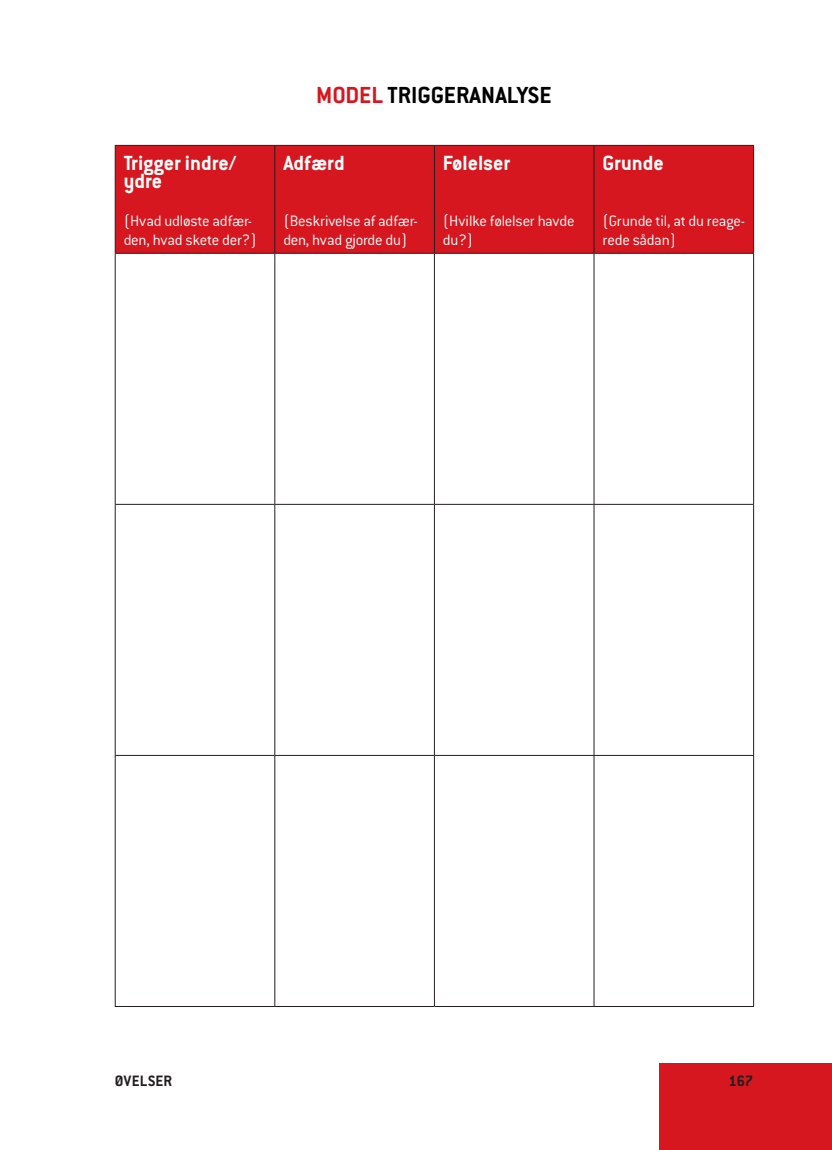
<style>
.page{position:relative;width:832px;height:1150px;background:#fff}
.page>*{position:absolute;margin:0;border:0;box-sizing:border-box;transform-origin:0 0}
.t1{font:700 25.5px "Conduit ITC Pro";color:#000}
.TEKST_I_BOKSE__SKEMA{font:700 22.5px/18.8px "Conduit ITC Pro";color:#fff}
.TEKST_I_BOKSE__SKEMA-2{font:300 16.5px/18.8px "Conduit ITC Pro";letter-spacing:-.015em;color:#fff}
.t2{font:700 16.5px "Conduit ITC Pro";letter-spacing:.005em;color:#231f20}
.s1{color:#d7171f}
</style>
<div class="page">
<div style="left:659px;top:1062px;width:172px;height:87px;background:#d7171f"></div>
<div style="left:116px;top:146px;width:637px;height:107px;background:#d7171f"></div>
<hr style="left:115px;top:253px;width:1px;height:251px;background:#231f20">
<hr style="left:274px;top:253px;width:1px;height:251px;background:#231f20">
<hr style="left:434px;top:253px;width:1px;height:251px;background:#231f20">
<hr style="left:593px;top:253px;width:1px;height:251px;background:#231f20">
<hr style="left:753px;top:253px;width:1px;height:251px;background:#231f20">
<hr style="left:115px;top:504px;width:160px;height:1px;background:#231f20">
<hr style="left:115px;top:504px;width:1px;height:250px;background:#231f20">
<hr style="left:275px;top:504px;width:159px;height:1px;background:#231f20">
<hr style="left:274px;top:504px;width:1px;height:250px;background:#231f20">
<hr style="left:434px;top:504px;width:159px;height:1px;background:#231f20">
<hr style="left:434px;top:504px;width:1px;height:250px;background:#231f20">
<hr style="left:593px;top:504px;width:160px;height:1px;background:#231f20">
<hr style="left:593px;top:504px;width:1px;height:250px;background:#231f20">
<hr style="left:753px;top:504px;width:1px;height:250px;background:#231f20">
<hr style="left:115px;top:754px;width:160px;height:1px;background:#231f20">
<hr style="left:115px;top:755px;width:1px;height:250px;background:#231f20">
<hr style="left:275px;top:754px;width:159px;height:1px;background:#231f20">
<hr style="left:274px;top:755px;width:1px;height:250px;background:#231f20">
<hr style="left:434px;top:754px;width:159px;height:1px;background:#231f20">
<hr style="left:434px;top:755px;width:1px;height:250px;background:#231f20">
<hr style="left:593px;top:754px;width:160px;height:1px;background:#231f20">
<hr style="left:593px;top:755px;width:1px;height:250px;background:#231f20">
<hr style="left:753px;top:755px;width:1px;height:250px;background:#231f20">
<hr style="left:115px;top:1005px;width:160px;height:1px;background:#231f20">
<hr style="left:275px;top:1005px;width:159px;height:1px;background:#231f20">
<hr style="left:434px;top:1005px;width:159px;height:1px;background:#231f20">
<hr style="left:593px;top:1005px;width:160px;height:1px;background:#231f20">
<hr style="left:115px;top:145px;width:160px;height:1px;background:#231f20">
<hr style="left:115px;top:146px;width:1px;height:107px;background:#231f20">
<hr style="left:275px;top:145px;width:159px;height:1px;background:#231f20">
<hr style="left:274px;top:146px;width:1px;height:107px;background:#231f20">
<hr style="left:434px;top:145px;width:159px;height:1px;background:#231f20">
<hr style="left:434px;top:146px;width:1px;height:107px;background:#231f20">
<hr style="left:593px;top:145px;width:160px;height:1px;background:#231f20">
<hr style="left:593px;top:146px;width:1px;height:107px;background:#231f20">
<hr style="left:753px;top:146px;width:1px;height:107px;background:#231f20">
<hr style="left:115px;top:253px;width:160px;height:1px;background:#231f20">
<hr style="left:275px;top:253px;width:159px;height:1px;background:#231f20">
<hr style="left:434px;top:253px;width:159px;height:1px;background:#231f20">
<hr style="left:593px;top:253px;width:160px;height:1px;background:#231f20">
<p class="TEKST_I_BOKSE__SKEMA" style="left:124px;top:153px;width:114px">Trigger indre/ ydre</p>
<p class="TEKST_I_BOKSE__SKEMA-2" style="left:124px;top:211px;width:134px">(Hvad udløste adfær&shy;den, hvad skete der?)</p>
<p class="t1" style="left:316px;top:80px;width:237px"><span class="s1">MODEL</span> TRIGGERANALYSE</p>
<p class="TEKST_I_BOKSE__SKEMA" style="left:283px;top:153px;width:63px">Adfærd</p>
<p class="TEKST_I_BOKSE__SKEMA-2" style="left:283px;top:211px;width:136px">(Beskrivelse af adfær&shy;den, hvad gjorde du)</p>
<p class="TEKST_I_BOKSE__SKEMA" style="left:443px;top:153px;width:69px">Følelser</p>
<p class="TEKST_I_BOKSE__SKEMA-2" style="left:443px;top:211px;width:133px">(Hvilke følelser havde du?)</p>
<p class="TEKST_I_BOKSE__SKEMA" style="left:602px;top:153px;width:63px">Grunde</p>
<p class="TEKST_I_BOKSE__SKEMA-2" style="left:602px;top:211px;width:144px">(Grunde til, at du reage&shy;rede sådan)</p>
<p class="t2" style="left:115px;top:1070px;width:59px">ØVELSER</p>
<p class="t2" style="left:728px;top:1070px;width:26px">167</p>
</div>
